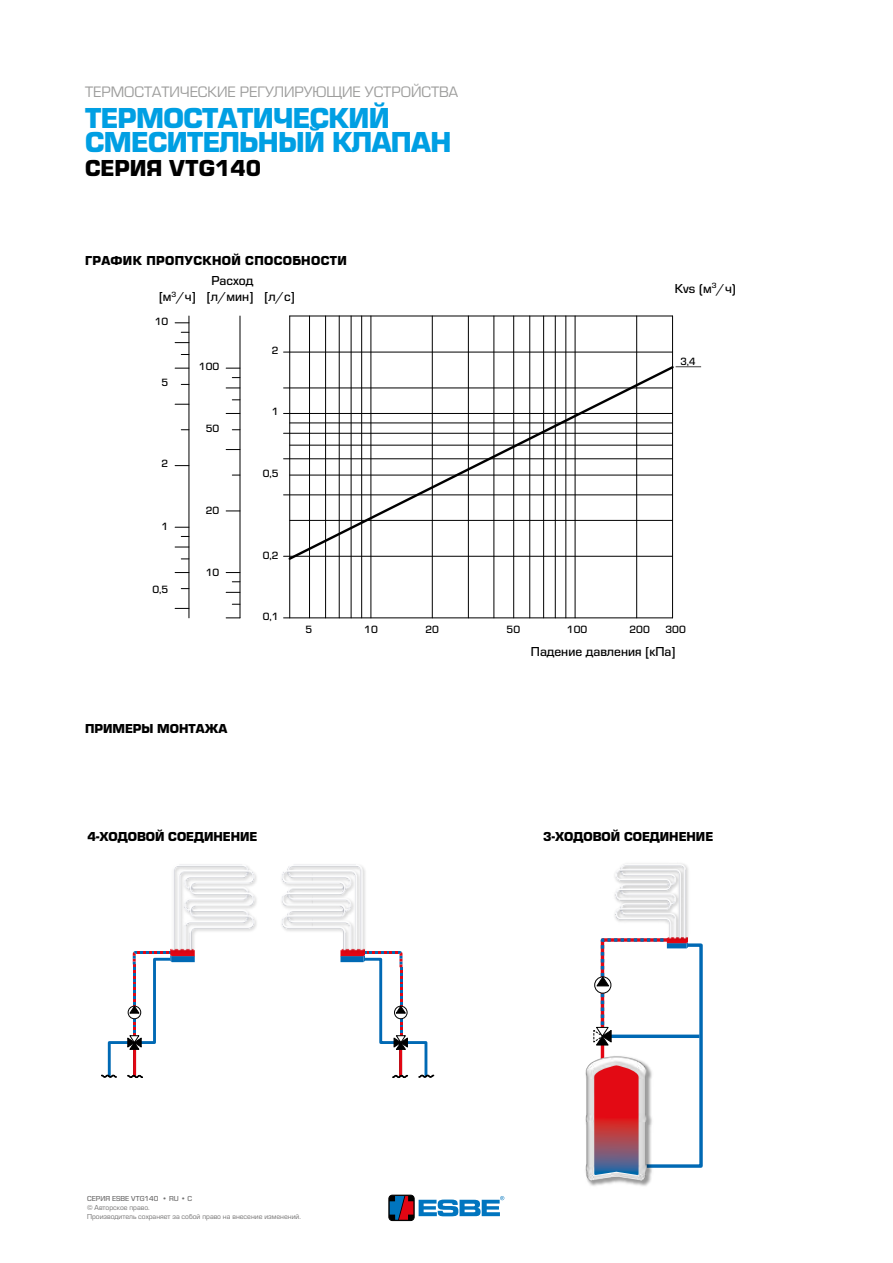
<style>
.page{position:relative;width:893px;height:1263px;background:#fff}
.page>*{position:absolute;margin:0;border:0;box-sizing:border-box;transform-origin:0 0}
.t1{font:700 30px/24px "ESBE Eurostile";letter-spacing:-.02em;color:#009fe3}
.t2{font:700 24px "ESBE Eurostile";color:#000}
.t3{font:15.75px "ESBE Eurostile";color:#9d9d9c}
.t4{font:500 13.5px/16.2px "ESBE Eurostile";color:#000}
.t5{font:700 13.5px "ESBE Eurostile";color:#000}
.t6{font:700 13.5px "ESBE Eurostile";letter-spacing:.025em;color:#000}
.t7{font:500 10.95px "ESBE Eurostile";color:#000}
.t8{font:500 10.95px "ESBE Eurostile";color:#000;scale:.95 1}
.t9{font:7.5px/9px "ESBE Eurostile";color:#706f6f}
.t10{font:500 7.5px "ESBE Eurostile";color:#706f6f}
</style>
<div class="page">
<img style="left:170px;top:864px;width:87px;height:85px">
<svg style="left:101px;top:949px;width:94px;height:129px"></svg>
<hr style="left:672px;top:316px;width:1px;height:302px;background:#000">
<hr style="left:636px;top:316px;width:1px;height:302px;background:#000">
<hr style="left:575px;top:316px;width:1px;height:302px;background:#000">
<hr style="left:565px;top:316px;width:1px;height:302px;background:#000">
<hr style="left:555px;top:316px;width:1px;height:302px;background:#000">
<hr style="left:543px;top:316px;width:1px;height:302px;background:#000">
<hr style="left:529px;top:316px;width:1px;height:302px;background:#000">
<hr style="left:513px;top:316px;width:1px;height:302px;background:#000">
<hr style="left:493px;top:316px;width:1px;height:302px;background:#000">
<hr style="left:468px;top:316px;width:1px;height:302px;background:#000">
<hr style="left:432px;top:316px;width:1px;height:302px;background:#000">
<hr style="left:289px;top:316px;width:1px;height:302px;background:#000">
<hr style="left:309px;top:316px;width:1px;height:302px;background:#000">
<hr style="left:325px;top:316px;width:1px;height:302px;background:#000">
<hr style="left:339px;top:316px;width:1px;height:302px;background:#000">
<hr style="left:351px;top:316px;width:1px;height:302px;background:#000">
<hr style="left:361px;top:316px;width:1px;height:302px;background:#000">
<hr style="left:370px;top:316px;width:1px;height:302px;background:#000">
<hr style="left:284px;top:413px;width:389px;height:1px;background:#000">
<hr style="left:284px;top:433px;width:389px;height:1px;background:#000">
<hr style="left:284px;top:458px;width:389px;height:1px;background:#000">
<hr style="left:284px;top:494px;width:389px;height:1px;background:#000">
<hr style="left:284px;top:556px;width:389px;height:1px;background:#000">
<hr style="left:284px;top:617px;width:389px;height:1px;background:#000">
<hr style="left:284px;top:352px;width:389px;height:1px;background:#000">
<hr style="left:290px;top:316px;width:383px;height:1px;background:#000">
<hr style="left:284px;top:387px;width:389px;height:1px;background:#000">
<svg style="left:226px;top:510px;width:14px;height:1px"></svg>
<svg style="left:226px;top:572px;width:14px;height:1px"></svg>
<svg style="left:226px;top:592px;width:14px;height:1px"></svg>
<hr style="left:240px;top:316px;width:1px;height:302px;background:#000">
<hr style="left:188px;top:316px;width:1px;height:302px;background:#000">
<svg style="left:175px;top:547px;width:14px;height:1px"></svg>
<svg style="left:175px;top:572px;width:13px;height:1px"></svg>
<svg style="left:175px;top:608px;width:13px;height:1px"></svg>
<svg style="left:175px;top:527px;width:14px;height:1px"></svg>
<svg style="left:175px;top:465px;width:14px;height:1px"></svg>
<svg style="left:226px;top:449px;width:14px;height:1px"></svg>
<svg style="left:226px;top:413px;width:14px;height:1px"></svg>
<svg style="left:175px;top:404px;width:14px;height:1px"></svg>
<svg style="left:175px;top:368px;width:14px;height:1px"></svg>
<svg style="left:226px;top:387px;width:14px;height:1px"></svg>
<svg style="left:226px;top:368px;width:14px;height:1px"></svg>
<svg style="left:175px;top:342px;width:14px;height:1px"></svg>
<svg style="left:175px;top:322px;width:14px;height:1px"></svg>
<svg style="left:226px;top:617px;width:14px;height:1px"></svg>
<svg style="left:286px;top:364px;width:390px;height:198px"></svg>
<svg style="left:676px;top:366px;width:25px;height:1px"></svg>
<img style="left:281px;top:864px;width:85px;height:85px">
<svg style="left:340px;top:949px;width:94px;height:129px"></svg>
<img style="left:585px;top:1070px;width:67px;height:116px">
<img style="left:586px;top:1062px;width:8px;height:109px">
<img style="left:594px;top:1169px;width:45px;height:6px">
<img style="left:614px;top:863px;width:75px;height:73px">
<svg style="left:593px;top:936px;width:110px;height:233px"></svg>
<div style="left:389px;top:1195px;width:25px;height:25px;border:1px solid #000;border-radius:4px"></div>
<svg style="left:390px;top:1196px;width:23px;height:24px"></svg>
<svg style="left:419px;top:1196px;width:85px;height:20px"></svg>
<h3 class="t3" style="left:85px;top:83px;width:375px">ТЕРМОСТАТИЧЕСКИЕ РЕГУЛИРУЮЩИЕ УСТРОЙСТВА</h3>
<h1 class="t1" style="left:85px;top:107px;width:368px">ТЕРМОСТАТИЧЕСКИЙ<br>СМЕСИТЕЛЬНЫЙ КЛАПАН</h1>
<h2 class="t2" style="left:85px;top:155px;width:178px">СЕРИЯ VTG140</h2>
<h3 class="t6" style="left:85px;top:253px;width:263px">ГРАФИК ПРОПУСКНОЙ СПОСОБНОСТИ</h3>
<h3 class="t4" style="left:159px;top:273px;width:137px;text-indent:52px">Расход<br>[м<sup>3</sup>/ч] [л/мин] [л/с]</h3>
<h3 class="t4" style="left:675px;top:280px;width:63px">Kvs (м<sup>3</sup>/ч)</h3>
<h3 class="t7" style="left:155px;top:316px;width:15px">10</h3>
<h3 class="t7" style="left:162px;top:376px;width:8px">5</h3>
<h3 class="t7" style="left:162px;top:458px;width:8px">2</h3>
<h3 class="t7" style="left:162px;top:521px;width:8px">1</h3>
<h3 class="t7" style="left:153px;top:583px;width:17px">0,5</h3>
<h3 class="t7" style="left:199px;top:360px;width:22px">100</h3>
<h3 class="t7" style="left:206px;top:423px;width:15px">50</h3>
<h3 class="t7" style="left:206px;top:504px;width:15px">20</h3>
<h3 class="t7" style="left:206px;top:566px;width:15px">10</h3>
<h3 class="t5" style="left:85px;top:721px;width:144px">ПРИМЕРЫ МОНТАЖА</h3>
<h3 class="t7" style="left:272px;top:345px;width:8px">2</h3>
<h3 class="t7" style="left:272px;top:405px;width:8px">1</h3>
<h3 class="t7" style="left:263px;top:468px;width:17px">0,5</h3>
<h3 class="t8" style="left:680px;top:355px;width:17px">3,4</h3>
<h3 class="t7" style="left:263px;top:549px;width:17px">0,2</h3>
<h3 class="t7" style="left:263px;top:611px;width:17px">0,1</h3>
<h3 class="t7" style="left:305px;top:624px;width:8px">5</h3>
<h3 class="t7" style="left:364px;top:624px;width:15px">10</h3>
<h3 class="t7" style="left:425px;top:624px;width:15px">20</h3>
<h3 class="t7" style="left:507px;top:624px;width:15px">50</h3>
<h3 class="t7" style="left:567px;top:624px;width:22px">100</h3>
<h3 class="t7" style="left:629px;top:624px;width:22px">200</h3>
<h3 class="t7" style="left:665px;top:624px;width:22px">300</h3>
<h3 class="t4" style="left:531px;top:644px;width:146px">Падение давления [кПа]</h3>
<h3 class="t5" style="left:88px;top:829px;width:171px">4-ХОДОВОЙ СОЕДИНЕНИЕ</h3>
<h3 class="t5" style="left:543px;top:829px;width:171px">3-ХОДОВОЙ СОЕДИНЕНИЕ</h3>
<p class="t10" style="left:87px;top:1194px;width:107px">СЕРИЯ ESBE VTG140 • RU • C</p>
<p class="t9" style="left:87px;top:1203px;width:215px">© Авторское право.<br>Производитель сохраняет за собой право на внесение изменений.</p>
</div>
